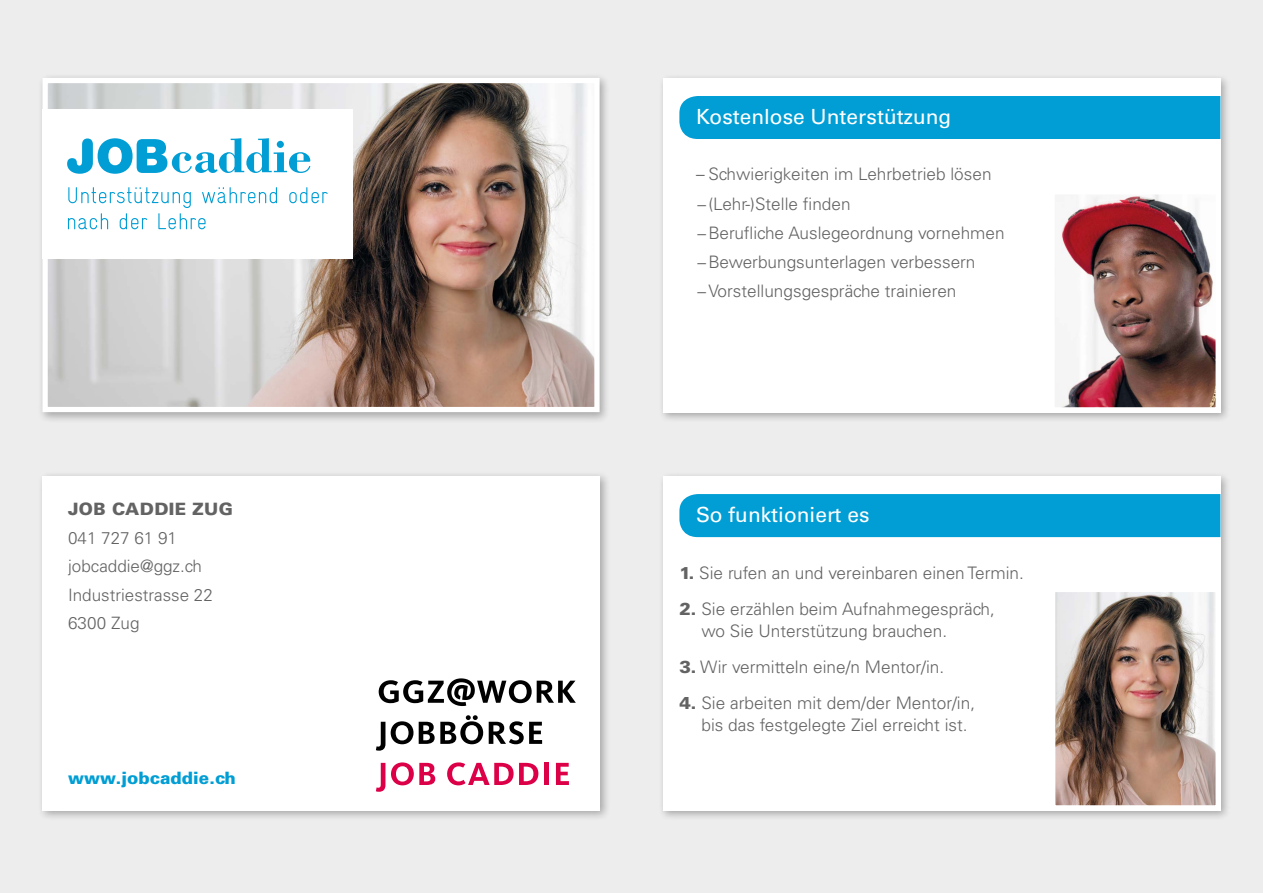
<style>
.page{position:relative;width:1263px;height:893px;background:#ededed}
.page>*{position:absolute;margin:0;border:0;box-sizing:border-box;transform-origin:0 0}
.t1{font:20.85px "Univers LT";color:#fff}
.t2{font:300 17.25px/29.1px "Univers LT";color:#646363}
.t3{font:300 17.1px/28.3px "Univers LT";color:#646363}
.t4{font:900 17.1px "Univers LT";color:#009ed4}
.t5{font:900 17.1px "Univers LT";letter-spacing:.02em;color:#646363}
.s1{font-weight:900}
</style>
<div class="page">
<div style="left:37px;top:72px;width:573px;height:351px;background:#000;opacity:.3"></div>
<img style="left:49px;top:84px;width:545px;height:322px">
<div style="left:43px;top:78px;width:557px;height:334px;border:5px solid #fff"></div>
<div style="left:43px;top:109px;width:310px;height:149px;background:#fff"></div>
<svg style="left:67px;top:138px;width:243px;height:36px"></svg>
<svg style="left:289px;top:187px;width:39px;height:16px"></svg>
<svg style="left:68px;top:187px;width:209px;height:42px"></svg>
<div style="left:37px;top:470px;width:573px;height:351px;background:#000;opacity:.3"></div>
<div style="left:43px;top:476px;width:557px;height:334px;background:#fff"></div>
<svg style="left:376px;top:722px;width:9px;height:29px"></svg>
<svg style="left:391px;top:721px;width:22px;height:23px"></svg>
<svg style="left:419px;top:715px;width:64px;height:29px"></svg>
<svg style="left:489px;top:721px;width:53px;height:23px"></svg>
<svg style="left:376px;top:763px;width:9px;height:29px"></svg>
<svg style="left:391px;top:762px;width:44px;height:23px"></svg>
<svg style="left:447px;top:762px;width:91px;height:23px"></svg>
<div style="left:544px;top:763px;width:5px;height:22px;background:#dc0048"></div>
<svg style="left:556px;top:763px;width:13px;height:22px"></svg>
<svg style="left:379px;top:678px;width:197px;height:28px"></svg>
<div style="left:658px;top:73px;width:573px;height:349px;background:#000;opacity:.3"></div>
<div style="left:663px;top:78px;width:557px;height:334px;background:#fff"></div>
<div style="left:679px;top:96px;width:541px;height:43px;background:#009ed4"></div>
<img style="left:1056px;top:196px;width:158px;height:210px">
<div style="left:1050px;top:190px;width:170px;height:222px;border:5px solid #fff"></div>
<div style="left:658px;top:471px;width:573px;height:349px;background:#000;opacity:.3"></div>
<div style="left:663px;top:476px;width:557px;height:334px;background:#fff"></div>
<div style="left:679px;top:494px;width:541px;height:43px;background:#009ed4"></div>
<img style="left:1056px;top:593px;width:158px;height:211px">
<div style="left:1050px;top:587px;width:170px;height:223px;border:5px solid #fff"></div>
<p class="t5" style="left:68px;top:498px;width:166px">JOB CADDIE ZUG</p>
<p class="t3" style="left:68px;top:523px;width:146px">041 727 61 91 jobcaddie@ggz.ch<br>Industriestrasse 22<br>6300 Zug</p>
<p class="t4" style="left:68px;top:767px;width:169px">www.jobcaddie.ch</p>
<p class="t1" style="left:696px;top:104px;width:257px">Kostenlose Unterstützung</p>
<p class="t2" style="left:696px;top:160px;width:310px">– Schwierigkeiten im Lehrbetrieb lösen −(Lehr-)Stelle finden<br>−Berufliche Auslegeordnung vornehmen −Bewerbungsunterlagen verbessern −Vorstellungsgespräche trainieren</p>
<p class="t1" style="left:696px;top:502px;width:175px">So funktioniert es</p>
<p class="t2" style="left:679px;top:558px;width:346px"><span class="s1">1.</span> Sie rufen an und vereinbaren einen Termin.</p>
<p class="t2" style="left:701px;top:597px;width:295px;line-height:22.2px;text-indent:-22px"><span class="s1">2.</span> Sie erzählen beim Aufnahmegespräch, wo Sie Unterstützung brauchen.</p>
<p class="t2" style="left:679px;top:652px;width:266px"><span class="s1">3.</span> Wir vermitteln eine/n Mentor/in.</p>
<p class="t2" style="left:701px;top:692px;width:275px;line-height:22.2px;text-indent:-22px"><span class="s1">4.</span> Sie arbeiten mit dem/der Mentor/in, bis das festgelegte Ziel erreicht ist.</p>
</div>
